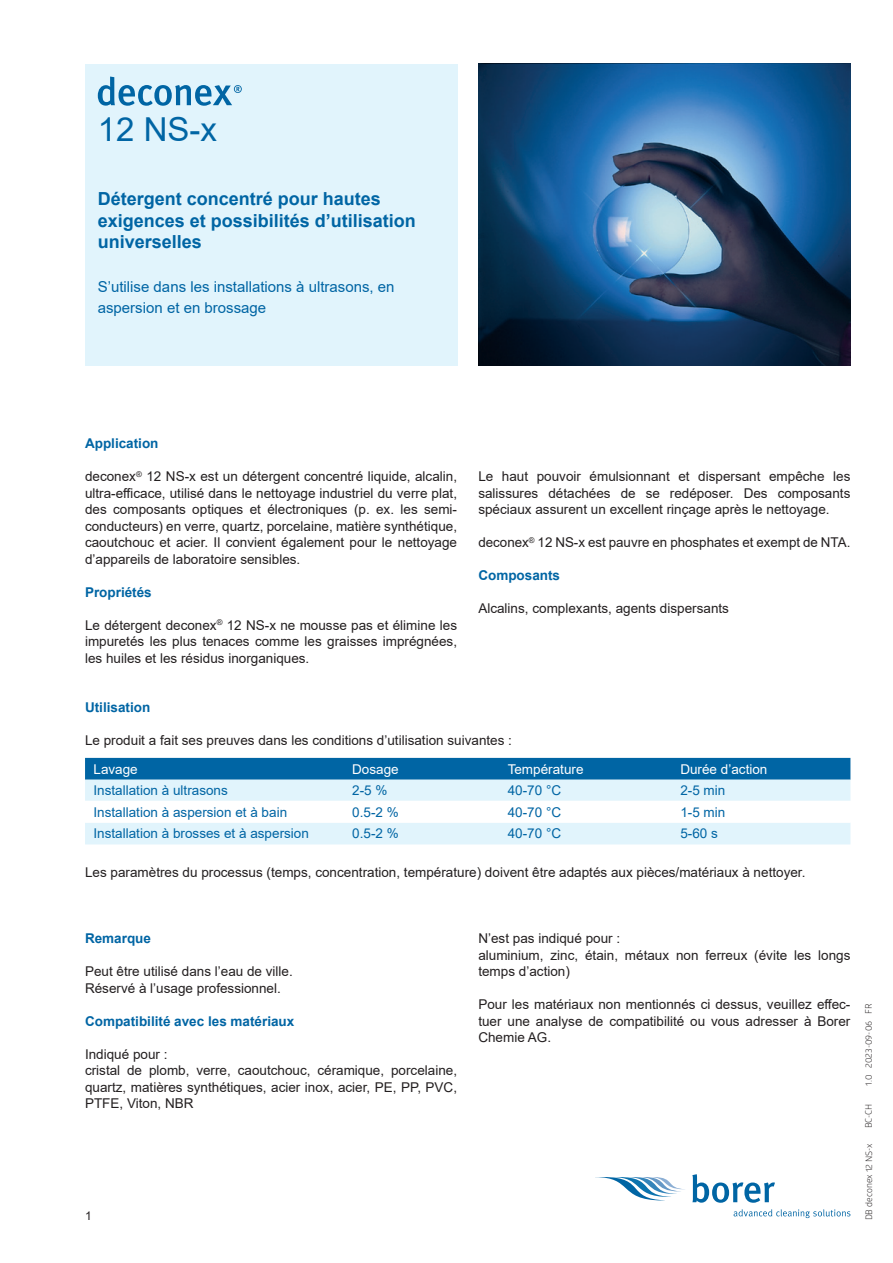
<style>
.page{position:relative;width:893px;height:1263px;background:#fff}
.page>*{position:absolute;margin:0;border:0;box-sizing:border-box;transform-origin:0 0}
.t1{font:33px "Arial";color:#0065a4}
.t2{font:700 18px/21.6px "Arial";color:#0065a4}
.t3{font:15px/21px "Arial";color:#0065a4}
.t4{font:13.5px/16.5px "Arial";color:#231f20;text-align:justify}
.t5{font:13.5px "Arial";color:#0065a4}
.t6{font:700 13.5px "Arial";color:#0065a4}
.t7{font:13.5px "Arial";color:#fff}
.t8{font:12px "Arial";color:#231f20}
.t9{font:9px "Glober";color:#231f20}
</style>
<div class="page">
<svg style="left:595px;top:1177px;width:90px;height:23px"></svg>
<svg style="left:692px;top:1174px;width:83px;height:29px"></svg>
<svg style="left:734px;top:1209px;width:116px;height:9px"></svg>
<div style="left:85px;top:64px;width:372px;height:302px;background:#e1f4fc"></div>
<svg style="left:98px;top:77px;width:144px;height:29px"></svg>
<img style="left:478px;top:64px;width:372px;height:302px">
<div style="left:85px;top:758px;width:765px;height:22px;background:#0065a4"></div>
<div style="left:85px;top:780px;width:765px;height:64px;background:#e1f4fc"></div>
<svg style="left:85px;top:801px;width:765px;height:22px"></svg>
<h1 class="t1" style="left:98px;top:107px;width:121px">12 NS-x</h1>
<h2 class="t2" style="left:98px;top:188px;width:320px">Détergent concentré pour hautes exigences et possibilités d’utilisation universelles</h2>
<p class="t3" style="left:98px;top:276px;width:298px">S’utilise dans les installations à ultrasons, en aspersion et en brossage</p>
<p class="t6" style="left:85px;top:434px;width:75px">Application</p>
<p class="t4" style="left:85px;top:468px;width:374px">deconex<sup>®</sup> 12 NS-x est un détergent concentré liquide, alcalin, ultra-efficace, utilisé dans le nettoyage industriel du verre plat, des composants optiques et électroniques (p. ex. les semi&shy;conducteurs) en verre, quartz, porcelaine, matière synthétique, caoutchouc et acier. Il convient également pour le nettoyage d’appareils de laboratoire sensibles.</p>
<p class="t6" style="left:85px;top:582px;width:68px">Propriétés</p>
<p class="t4" style="left:85px;top:616px;width:374px">Le détergent deconex<sup>®</sup> 12 NS-x ne mousse pas et élimine les impuretés les plus tenaces comme les graisses imprégnées, les huiles et les résidus inorganiques.</p>
<p class="t4" style="left:478px;top:468px;width:374px">Le haut pouvoir émulsionnant et dispersant empêche les salissures détachées de se redéposer. Des composants spéciaux assurent un excellent rinçage après le nettoyage.</p>
<p class="t4" style="left:478px;top:534px;width:374px">deconex<sup>®</sup> 12 NS-x est pauvre en phosphates et exempt de NTA.</p>
<p class="t6" style="left:478px;top:566px;width:83px">Composants</p>
<p class="t4" style="left:478px;top:600px;width:252px">Alcalins, complexants, agents dispersants</p>
<p class="t6" style="left:85px;top:698px;width:67px">Utilisation</p>
<p class="t4" style="left:85px;top:732px;width:428px">Le produit a fait ses preuves dans les conditions d’utilisation suivantes :</p>
<p class="t7" style="left:94px;top:760px;width:46px">Lavage</p>
<p class="t7" style="left:352px;top:760px;width:48px">Dosage</p>
<p class="t7" style="left:508px;top:760px;width:77px">Température</p>
<p class="t7" style="left:680px;top:760px;width:89px">Durée d’action</p>
<p class="t5" style="left:94px;top:781px;width:136px">Installation à ultrasons</p>
<p class="t5" style="left:352px;top:781px;width:37px">2-5 %</p>
<p class="t5" style="left:508px;top:781px;width:55px">40-70 °C</p>
<p class="t5" style="left:680px;top:781px;width:47px">2-5 min</p>
<p class="t5" style="left:94px;top:802px;width:195px">Installation à aspersion et à bain</p>
<p class="t5" style="left:352px;top:802px;width:48px">0.5-2 %</p>
<p class="t5" style="left:508px;top:802px;width:55px">40-70 °C</p>
<p class="t5" style="left:680px;top:802px;width:47px">1-5 min</p>
<p class="t5" style="left:94px;top:824px;width:217px">Installation à brosses et à aspersion</p>
<p class="t5" style="left:352px;top:824px;width:48px">0.5-2 %</p>
<p class="t5" style="left:508px;top:824px;width:55px">40-70 °C</p>
<p class="t5" style="left:680px;top:824px;width:39px">5-60 s</p>
<p class="t4" style="left:85px;top:864px;width:722px">Les paramètres du processus (temps, concentration, température) doivent être adaptés aux pièces/matériaux à nettoyer.</p>
<p class="t6" style="left:85px;top:929px;width:68px">Remarque</p>
<p class="t4" style="left:85px;top:963px;width:209px">Peut être utilisé dans l’eau de ville.<br>Réservé à l’usage professionnel.</p>
<p class="t6" style="left:85px;top:1011px;width:211px">Compatibilité avec les matériaux</p>
<p class="t4" style="left:85px;top:1045px;width:374px;text-align:left">Indiqué pour :<br>cristal de plomb, verre, caoutchouc, céramique, porcelaine, quartz, matières synthétiques, acier inox, acier, PE, PP, PVC, PTFE, Viton, NBR</p>
<p class="t8" style="left:85px;top:1208px;width:8px">1</p>
<p class="t4" style="left:478px;top:930px;width:374px;text-align:left">N’est pas indiqué pour :<br>aluminium, zinc, étain, métaux non ferreux (évite les longs temps d’action)</p>
<p class="t4" style="left:478px;top:996px;width:374px">Pour les matériaux non mentionnés ci dessus, veuillez effec&shy;tuer une analyse de compatibilité ou vous adresser à Borer Chemie AG.</p>
<p class="t9" style="left:862px;top:1086px;width:83px;rotate:-90deg">1.0 2023-09-06 FR</p>
<p class="t9" style="left:862px;top:1128px;width:26px;rotate:-90deg">BC-CH</p>
<p class="t9" style="left:863px;top:1220px;width:79px;rotate:-90deg">DB deconex 12 NS-x</p>
</div>
